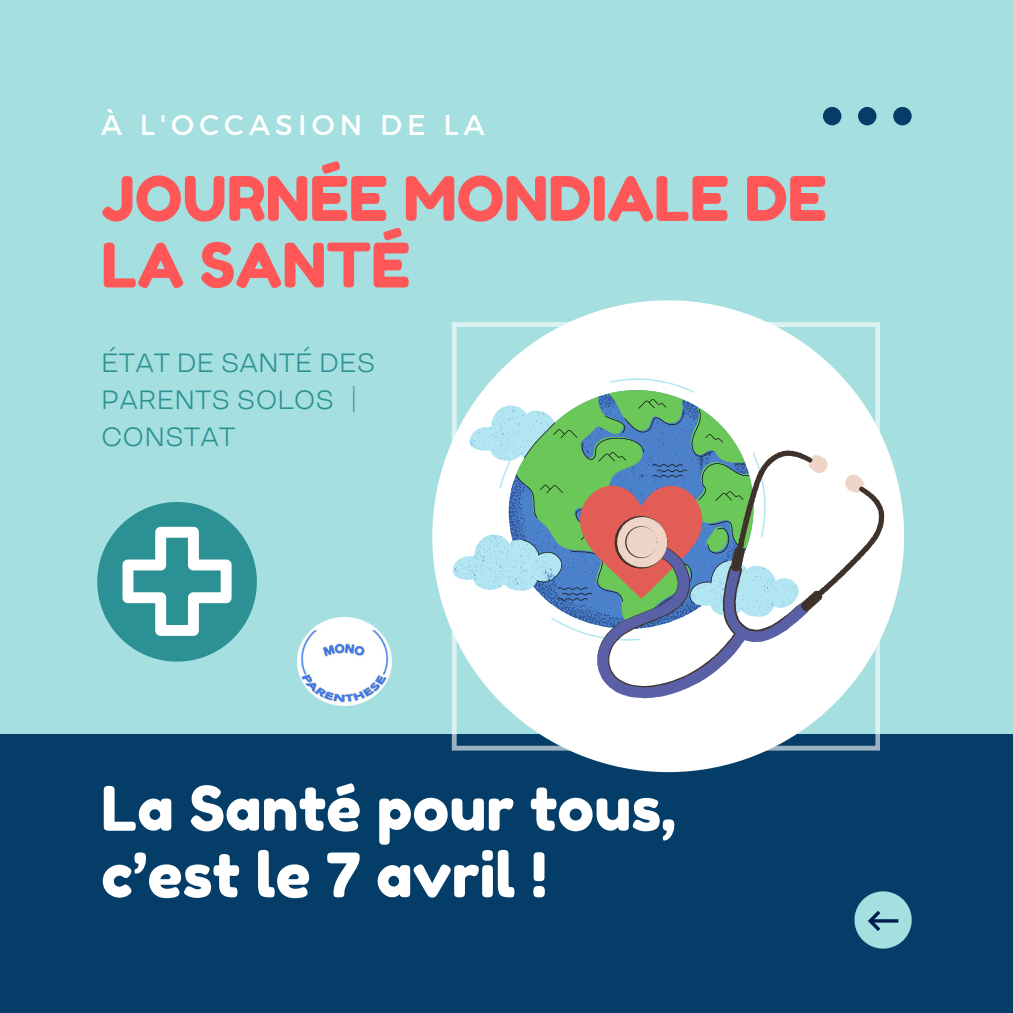
<style>
.page{position:relative;width:1013px;height:1013px;background:#fff}
.page>*{position:absolute;margin:0;border:0;box-sizing:border-box;transform-origin:0 0}
.t1{font:61.25px/66.5px "Fredoka One";color:#fff}
.t2{font:61.25px/66.5px "Fredoka One";color:#ff5757}
.t3{font:28.38px "Montserrat";letter-spacing:.18em;color:#fff}
.t4{font:26.25px/36.5px "TT Travels";color:#2c9194}
.s1{font-family:"Noto Sans CJ Ksc"}
</style>
<div class="page">
<div style="left:0;top:0;width:1012px;height:1012px;background:#a5dfdf"></div>
<div style="left:0;top:734px;width:1012px;height:278px;background:#033d68"></div>
<div style="left:823px;top:107px;width:18px;height:18px;background:#033d68;border-radius:50%"></div>
<div style="left:893px;top:107px;width:18px;height:18px;background:#033d68;border-radius:50%"></div>
<div style="left:858px;top:107px;width:18px;height:18px;background:#033d68;border-radius:50%"></div>
<svg style="left:854px;top:891px;width:57px;height:57px"></svg>
<svg style="left:97px;top:502px;width:160px;height:159px"></svg>
<svg style="left:432px;top:300px;width:472px;height:472px"></svg>
<svg style="left:452px;top:322px;width:427px;height:428px;fill:#fff"></svg>
<svg style="left:452px;top:375px;width:347px;height:266px;background:#f6fcfc"></svg>
<svg style="left:453px;top:387px;width:344px;height:243px;background:#eaf7fa"></svg>
<svg style="left:509px;top:393px;width:71px;height:236px;background:#bedaeb"></svg>
<svg style="left:516px;top:390px;width:237px;height:234px;background:#dff1e0"></svg>
<svg style="left:516px;top:399px;width:233px;height:218px;background:#7ebaa0"></svg>
<svg style="left:580px;top:455px;width:284px;height:243px;background:#b8c0c4"></svg>
<svg style="left:597px;top:450px;width:287px;height:237px;background:#c2c6c7"></svg>
<img style="left:297px;top:617px;width:94px;height:89px">
<p class="t3" style="left:101px;top:106px;width:385px">À L'OCCASION DE LA</p>
<p class="t2" style="left:101px;top:165px;width:727px">JOURNÉE MONDIALE DE<br>LA SANTÉ</p>
<p class="t4" style="left:101px;top:346px;width:276px">ÉTAT DE SANTÉ DES<br>PARENTS SOLOS <span class="s1">│<br></span>CONSTAT</p>
<h1 class="t1" style="left:101px;top:775px;width:576px">La Santé pour tous, c’est le 7 avril !</h1>
</div>
